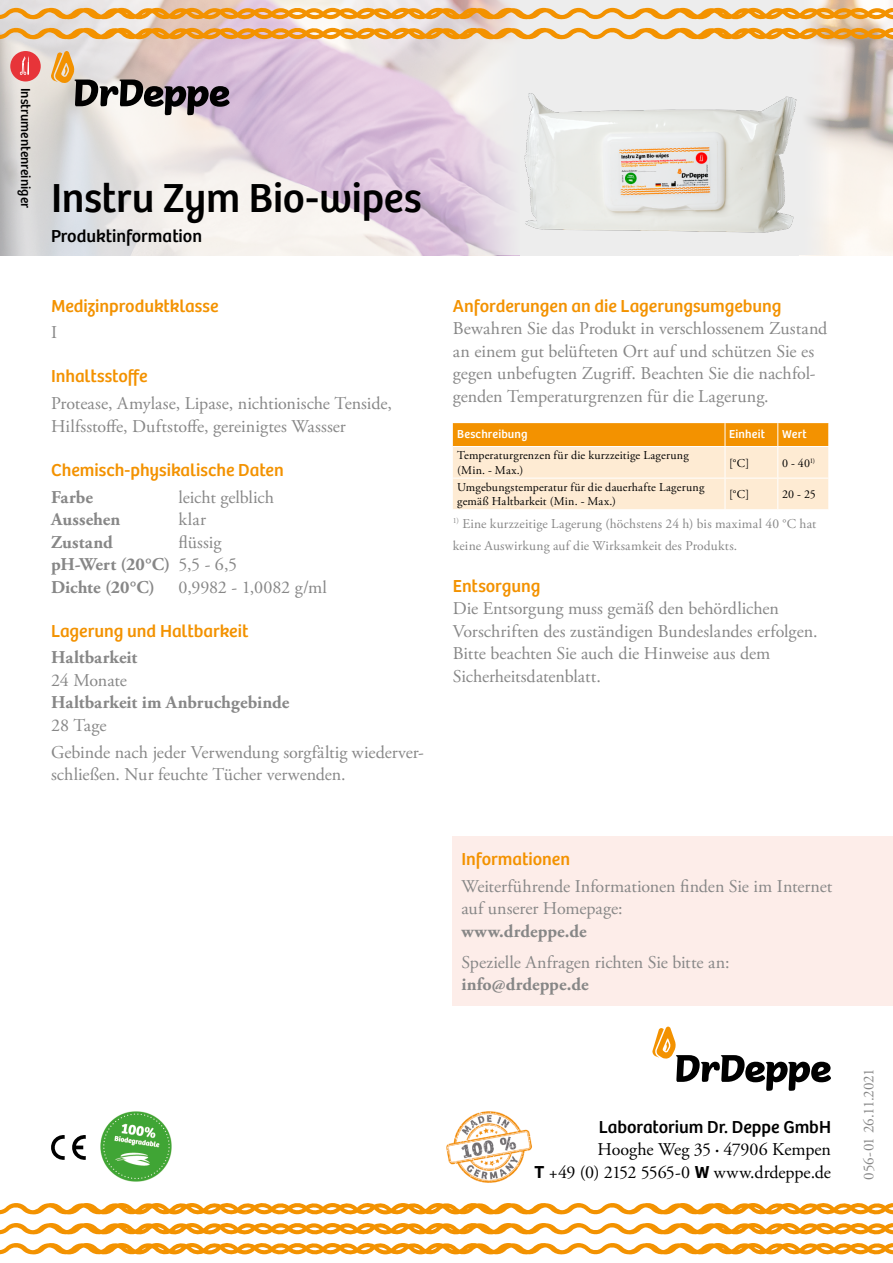
<style>
.page{position:relative;width:893px;height:1263px;background:#fff}
.page>*{position:absolute;margin:0;border:0;box-sizing:border-box;transform-origin:0 0}
.t1{font:42px "Bree";letter-spacing:-.005em;color:#000}
.t2{font:18px/22.5px "Adobe Garamond Pro";color:#878787}
.t3{font:18px "Bree";letter-spacing:-.005em;color:#f39200}
.t4{font:700 18px/22.5px "Adobe Garamond Pro";letter-spacing:.005em;color:#878787}
.t5{font:18px/22.5px "Adobe Garamond Pro";letter-spacing:-.005em;color:#000;text-align:right}
.t6{font:18px "Bree";color:#000}
.t7{font:15px "Adobe Garamond Pro";letter-spacing:-.005em;color:#878787}
.t8{font:13.5px/22.5px "Adobe Garamond Pro";letter-spacing:.015em;color:#878787}
.t9{font:13.5px "Bree";color:#000}
.t10{font:12px/14.4px "Adobe Garamond Pro";letter-spacing:.015em;color:#000}
.t11{font:12px "Bree";letter-spacing:.01em;color:#fff}
.s1{font-weight:400}
.s2{font-size:9px}
.s3{font-family:"Bree";font-weight:600}
</style>
<div class="page">
<img style="left:0;top:0;width:893px;height:255px">
<div style="left:520px;top:0;width:279px;height:255px;background:#ededed"></div>
<img style="left:524px;top:93px;width:273px;height:140px">
<div style="left:799px;top:0;width:30px;height:255px;background:#ededed"></div>
<svg style="left:456px;top:0;width:64px;height:255px;background:#e8dfe5"></svg>
<svg style="left:0;top:7px;width:893px;height:13px"></svg>
<svg style="left:0;top:26px;width:893px;height:13px"></svg>
<svg style="left:51px;top:51px;width:179px;height:64px;background:#b1a2a0"></svg>
<img style="left:446px;top:1111px;width:86px;height:72px">
<svg style="left:0;top:1203px;width:893px;height:12px"></svg>
<svg style="left:0;top:1223px;width:893px;height:12px"></svg>
<svg style="left:0;top:1243px;width:893px;height:11px"></svg>
<svg style="left:652px;top:1026px;width:179px;height:65px"></svg>
<svg style="left:453px;top:423px;width:376px;height:86px;background:#fbd299"></svg>
<hr style="left:453px;top:446px;width:272px;height:1px;background:#fff">
<hr style="left:725px;top:446px;width:53px;height:1px;background:#fff">
<hr style="left:725px;top:447px;width:1px;height:31px;background:#fff">
<hr style="left:778px;top:446px;width:51px;height:1px;background:#fff">
<hr style="left:777px;top:447px;width:1px;height:31px;background:#fff">
<hr style="left:828px;top:447px;width:1px;height:31px;background:#fff">
<hr style="left:453px;top:478px;width:272px;height:1px;background:#fff">
<hr style="left:725px;top:478px;width:53px;height:1px;background:#fff">
<hr style="left:725px;top:478px;width:1px;height:31px;background:#fff">
<hr style="left:778px;top:478px;width:51px;height:1px;background:#fff">
<hr style="left:777px;top:478px;width:1px;height:31px;background:#fff">
<hr style="left:828px;top:478px;width:1px;height:31px;background:#fff">
<div style="left:453px;top:837px;width:440px;height:169px;background:#fdede9"></div>
<img style="left:101px;top:1111px;width:70px;height:71px">
<svg style="left:10px;top:51px;width:31px;height:30px"></svg>
<svg style="left:51px;top:1135px;width:14px;height:25px"></svg>
<svg style="left:72px;top:1135px;width:14px;height:25px"></svg>
<p class="t9" style="left:36px;top:88px;width:122px;rotate:90deg">Instrumentenreiniger</p>
<h1 class="t1" style="left:51px;top:166px;width:372px">Instru Zym Bio-wipes</h1>
<p class="t6" style="left:51px;top:222px;width:153px">Produktinformation</p>
<p class="t3" style="left:51px;top:292px;width:169px">Medizinproduktklasse</p>
<p class="t2" style="left:51px;top:322px;width:8px">I</p>
<p class="t3" style="left:51px;top:363px;width:98px">Inhaltsstoffe</p>
<p class="t2" style="left:51px;top:393px;width:342px">Protease, Amylase, Lipase, nichtionische Tenside,<br>Hilfsstoffe, Duftstoffe, gereinigtes Wassser</p>
<p class="t3" style="left:51px;top:456px;width:234px">Chemisch-physikalische Daten</p>
<p class="t4" style="left:51px;top:486px;width:43px">Farbe</p>
<p class="t2" style="left:179px;top:486px;width:97px">leicht gelblich</p>
<p class="t4" style="left:51px;top:508px;width:71px">Aussehen</p>
<p class="t2" style="left:179px;top:509px;width:29px">klar</p>
<p class="t4" style="left:51px;top:531px;width:63px">Zustand</p>
<p class="t4" style="left:51px;top:531px;width:188px;text-indent:128px"><span class="s1">flüssig </span>pH-Wert (20°C) <span class="s1">5,5 - 6,5<br></span>Dichte (20°C)</p>
<p class="t2" style="left:179px;top:576px;width:150px">0,9982 - 1,0082 g/ml</p>
<p class="t3" style="left:51px;top:617px;width:199px">Lagerung und Haltbarkeit</p>
<p class="t4" style="left:51px;top:647px;width:88px">Haltbarkeit</p>
<p class="t2" style="left:51px;top:670px;width:77px">24 Monate</p>
<p class="t4" style="left:51px;top:692px;width:240px">Haltbarkeit im Anbruchgebinde</p>
<p class="t2" style="left:51px;top:712px;width:374px;line-height:26.7px">28 Tage<br>Gebinde nach jeder Verwendung sorgfältig wiederver-</p>
<p class="t2" style="left:51px;top:764px;width:296px">schließen. Nur feuchte Tücher verwenden.</p>
<p class="t3" style="left:453px;top:292px;width:330px">Anforderungen an die Lagerungsumgebung</p>
<p class="t2" style="left:453px;top:318px;width:376px">Bewahren Sie das Produkt in verschlossenem Zustand an einem gut belüfteten Ort auf und schützen Sie es gegen unbefugten Zugriff. Beachten Sie die nachfol&shy;genden Temperaturgrenzen für die Lagerung.</p>
<p class="t11" style="left:457px;top:425px;width:72px">Beschreibung</p>
<p class="t11" style="left:729px;top:425px;width:37px">Einheit</p>
<p class="t11" style="left:782px;top:425px;width:26px">Wert</p>
<p class="t10" style="left:457px;top:449px;width:233px">Temperaturgrenzen für die kurzzeitige Lagerung (Min. - Max.)</p>
<p class="t10" style="left:729px;top:456px;width:22px">[°C]</p>
<p class="t10" style="left:782px;top:456px;width:35px">0 - 40<sup>1)</sup></p>
<p class="t10" style="left:457px;top:480px;width:249px">Umgebungstemperatur für die dauerhafte Lagerung gemäß Haltbarkeit (Min. - Max.)</p>
<p class="t10" style="left:729px;top:488px;width:22px">[°C]</p>
<p class="t10" style="left:782px;top:488px;width:35px">20 - 25</p>
<p class="t8" style="left:453px;top:512px;width:365px"><sup>1)</sup> Eine kurzzeitige Lagerung (höchstens 24 h) bis maximal 40 °C hat keine Auswirkung auf die Wirksamkeit des Produkts.</p>
<p class="t3" style="left:453px;top:572px;width:89px">Entsorgung</p>
<p class="t2" style="left:453px;top:598px;width:366px">Die Entsorgung muss gemäß den behördlichen Vorschriften des zuständigen Bundeslandes erfolgen.<br>Bitte beachten Sie auch die Hinweise aus dem Sicherheitsdatenblatt.</p>
<p class="t3" style="left:461px;top:845px;width:110px">Informationen</p>
<p class="t2" style="left:461px;top:875px;width:373px">Weiterführende Informationen finden Sie im Internet auf unserer Homepage:</p>
<p class="t4" style="left:461px;top:920px;width:127px">www.drdeppe.de</p>
<p class="t2" style="left:461px;top:951px;width:270px">Spezielle Anfragen richten Sie bitte an:</p>
<p class="t4" style="left:461px;top:974px;width:129px">info@drdeppe.de</p>
<p class="t6" style="left:599px;top:1113px;width:234px">Laboratorium Dr. Deppe GmbH</p>
<p class="t5" style="left:534px;top:1139px;width:298px">Hooghe Weg 35 <span class="s2">•</span> 47906 Kempen<br><span class="s3">T</span> +49 (0) 2152 5565-0 <span class="s3">W</span> www.drdeppe.de</p>
<p class="t7" style="left:860px;top:1179px;width:113px;rotate:-90deg">056-01 26.11.2021</p>
</div>
